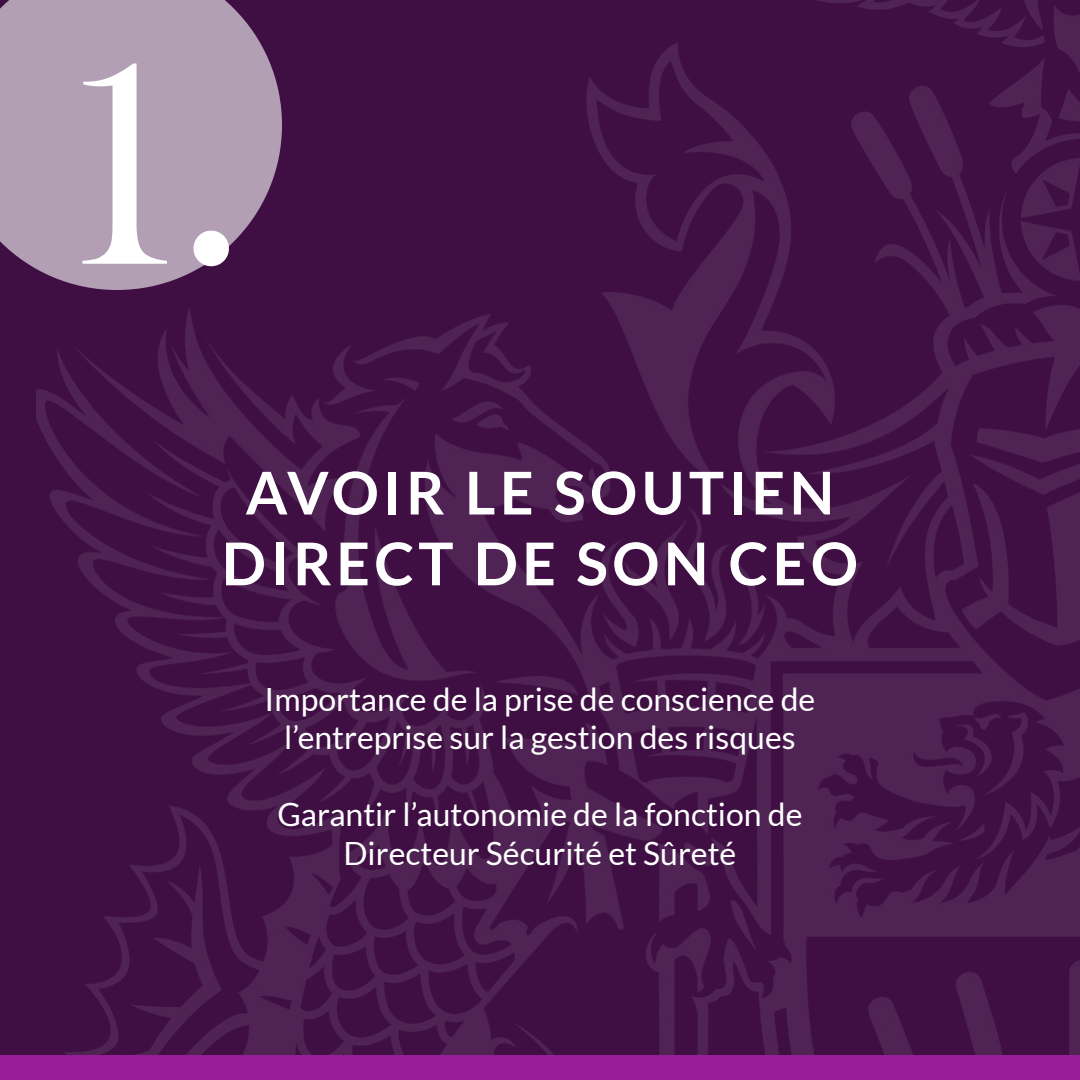
<style>
.page{position:relative;width:1080px;height:1080px;background:#3f0f44}
.page>*{position:absolute;margin:0;border:0;box-sizing:border-box;transform-origin:0 0}
.t1{font:300px "Bask Old Face";color:#fff}
.t2{font:700 59px/70.8px "Lato";letter-spacing:.075em;color:#fff;text-align:center}
.t3{font:32px/38.4px "Lato";color:#fff;text-align:center}
</style>
<div class="page">
<img style="left:36px;top:0;width:1044px;height:1056px">
<div style="left:0;top:1056px;width:1080px;height:24px;background:#981d97"></div>
<svg style="left:0;top:0;width:282px;height:290px;background:#a48da6"></svg>
<h1 class="t1" style="left:51px;top:-1px;width:198px">1.</h1>
<h2 class="t2" style="left:222px;top:457px;width:638px">AVOIR LE SOUTIEN<br>DIRECT DE SON CEO</h2>
<p class="t3" style="left:265px;top:680px;width:552px">Importance de la prise de conscience de l’entreprise sur la gestion des risques</p>
<p class="t3" style="left:277px;top:795px;width:527px">Garantir l’autonomie de la fonction de<br>Directeur Sécurité et Sûreté</p>
</div>
